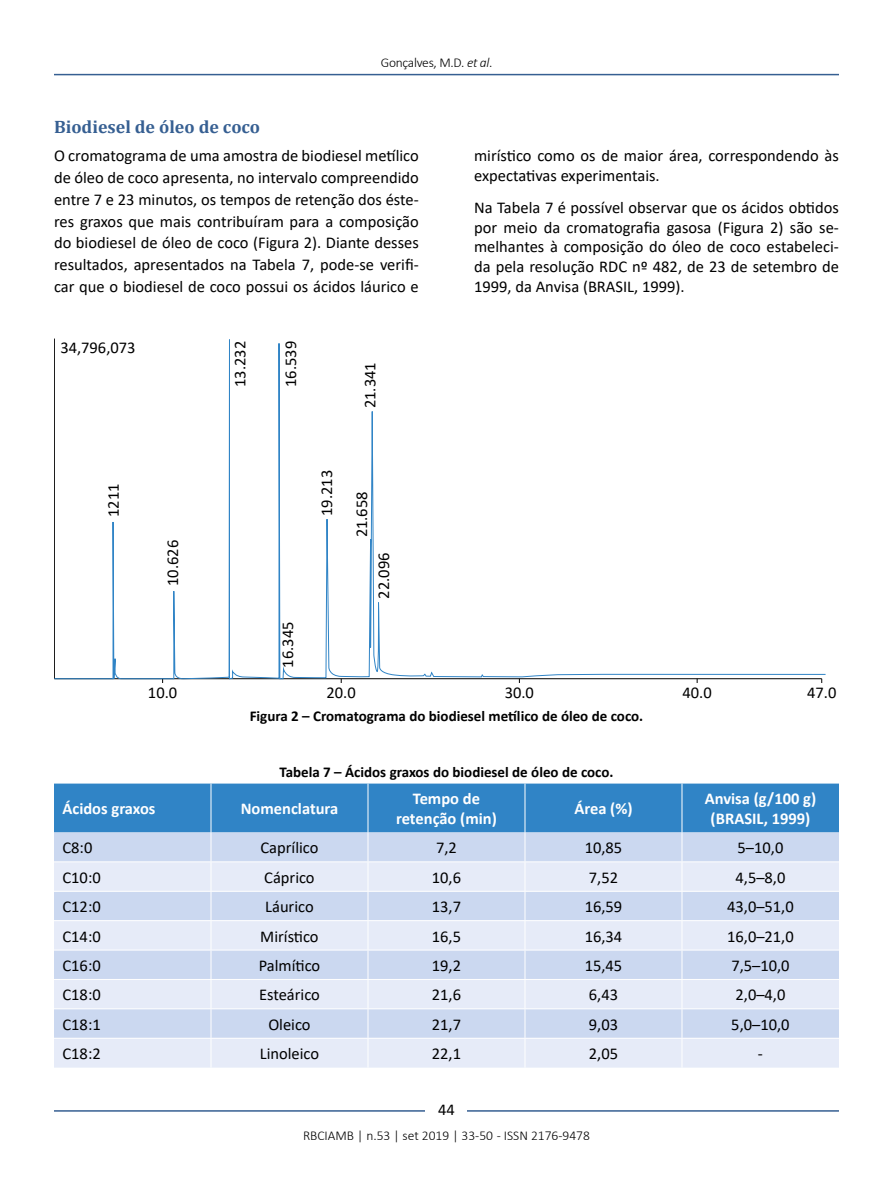
<style>
.page{position:relative;width:893px;height:1191px;background:#fff}
.page>*{position:absolute;margin:0;border:0;box-sizing:border-box;transform-origin:0 0}
.t1{font:700 18px "Cambria";color:#365f92}
.t2{font:16.5px/21.8px "Calibri";color:#000;text-align:justify}
.t3{font:700 16.5px/19.5px "Calibri";color:#fff;text-align:center}
.t4{font:700 15px "Calibri";color:#000}
.t5{font:300 13.5px "Calibri";color:#000}
.t6{font:300 13.5px "Calibri";letter-spacing:-.02em;color:#000}
.s1{font-style:italic}
</style>
<div class="page">
<hr style="left:54px;top:74px;width:785px;height:1px;background:#365f92">
<hr style="left:54px;top:1110px;width:785px;height:1px;background:#365f92">
<div style="left:426px;top:1096px;width:41px;height:26px;background:#fff"></div>
<svg style="left:54px;top:783px;width:785px;height:284px;background:#bcd2ec"></svg>
<svg style="left:54px;top:338px;width:772px;height:345px"></svg>
<p class="t6" style="left:381px;top:54px;width:113px">Gonçalves, M.D. <span class="s1">et al</span>.</p>
<p class="t1" style="left:54px;top:114px;width:208px">Biodiesel de óleo de coco</p>
<p class="t2" style="left:54px;top:144px;width:366px">O cromatograma de uma amostra de biodiesel metílico de óleo de coco apresenta, no intervalo compreendido entre 7 e 23 minutos, os tempos de retenção dos éste‑ res graxos que mais contribuíram para a composição do biodiesel de óleo de coco (Figura 2). Diante desses resultados, apresentados na Tabela 7, pode-se verifi‑ car que o biodiesel de coco possui os ácidos láurico e</p>
<p class="t2" style="left:474px;top:145px;width:366px;line-height:19.6px">mirístico como os de maior área, correspondendo às expectativas experimentais.</p>
<p class="t2" style="left:474px;top:197px;width:366px;line-height:19.6px">Na Tabela 7 é possível observar que os ácidos obtidos por meio da cromatografia gasosa (Figura 2) são se‑ melhantes à composição do óleo de coco estabeleci‑ da pela resolução RDC nº 482, de 23 de setembro de 1999, da Anvisa (BRASIL, 1999).</p>
<p class="t2" style="left:60px;top:336px;width:77px">34,796,073</p>
<p class="t2" style="left:229px;top:387px;width:47px;rotate:-90deg">13.232</p>
<p class="t2" style="left:279px;top:387px;width:47px;rotate:-90deg">16.539</p>
<p class="t2" style="left:359px;top:408px;width:47px;rotate:-90deg">21.341</p>
<p class="t2" style="left:102px;top:517px;width:35px;rotate:-90deg">1211</p>
<p class="t2" style="left:161px;top:586px;width:47px;rotate:-90deg">10.626</p>
<p class="t2" style="left:276px;top:667px;width:47px;rotate:-90deg">16.345</p>
<p class="t2" style="left:315px;top:516px;width:47px;rotate:-90deg">19.213</p>
<p class="t2" style="left:350px;top:537px;width:47px;rotate:-90deg">21.658</p>
<p class="t2" style="left:372px;top:598px;width:47px;rotate:-90deg">22.096</p>
<p class="t2" style="left:148px;top:681px;width:31px">10.0</p>
<p class="t2" style="left:327px;top:681px;width:31px">20.0</p>
<p class="t2" style="left:505px;top:681px;width:31px">30.0</p>
<p class="t2" style="left:682px;top:681px;width:31px">40.0</p>
<p class="t2" style="left:807px;top:681px;width:31px">47.0</p>
<p class="t4" style="left:250px;top:705px;width:395px">Figura 2 – Cromatograma do biodiesel metílico de óleo de coco.</p>
<p class="t4" style="left:279px;top:761px;width:336px">Tabela 7 – Ácidos graxos do biodiesel de óleo de coco.</p>
<p class="t3" style="left:63px;top:798px;width:94px">Ácidos graxos</p>
<p class="t3" style="left:241px;top:798px;width:99px">Nomenclatura</p>
<p class="t3" style="left:396px;top:789px;width:102px">Tempo de retenção (min)</p>
<p class="t3" style="left:574px;top:798px;width:60px">Área (%)</p>
<p class="t3" style="left:705px;top:789px;width:113px">Anvisa (g/100 g) (BRASIL, 1999)</p>
<p class="t2" style="left:62px;top:836px;width:31px">C8:0</p>
<p class="t2" style="left:260px;top:836px;width:60px">Caprílico</p>
<p class="t2" style="left:436px;top:836px;width:22px">7,2</p>
<p class="t2" style="left:585px;top:836px;width:39px">10,85</p>
<p class="t2" style="left:738px;top:836px;width:47px">5–10,0</p>
<p class="t2" style="left:62px;top:866px;width:40px">C10:0</p>
<p class="t2" style="left:264px;top:866px;width:52px">Cáprico</p>
<p class="t2" style="left:432px;top:866px;width:31px">10,6</p>
<p class="t2" style="left:589px;top:866px;width:31px">7,52</p>
<p class="t2" style="left:735px;top:866px;width:51px">4,5–8,0</p>
<p class="t2" style="left:62px;top:895px;width:40px">C12:0</p>
<p class="t2" style="left:265px;top:895px;width:50px">Láurico</p>
<p class="t2" style="left:432px;top:895px;width:31px">13,7</p>
<p class="t2" style="left:585px;top:895px;width:39px">16,59</p>
<p class="t2" style="left:727px;top:895px;width:68px">43,0–51,0</p>
<p class="t2" style="left:62px;top:924px;width:40px">C14:0</p>
<p class="t2" style="left:260px;top:924px;width:60px">Mirístico</p>
<p class="t2" style="left:432px;top:924px;width:31px">16,5</p>
<p class="t2" style="left:585px;top:924px;width:39px">16,34</p>
<p class="t2" style="left:727px;top:924px;width:68px">16,0–21,0</p>
<p class="t2" style="left:62px;top:954px;width:40px">C16:0</p>
<p class="t2" style="left:259px;top:954px;width:63px">Palmítico</p>
<p class="t2" style="left:432px;top:954px;width:31px">19,2</p>
<p class="t2" style="left:585px;top:954px;width:39px">15,45</p>
<p class="t2" style="left:731px;top:954px;width:60px">7,5–10,0</p>
<p class="t2" style="left:62px;top:983px;width:40px">C18:0</p>
<p class="t2" style="left:259px;top:983px;width:62px">Esteárico</p>
<p class="t2" style="left:432px;top:983px;width:31px">21,6</p>
<p class="t2" style="left:589px;top:983px;width:31px">6,43</p>
<p class="t2" style="left:735px;top:983px;width:51px">2,0–4,0</p>
<p class="t2" style="left:62px;top:1013px;width:40px">C18:1</p>
<p class="t2" style="left:268px;top:1013px;width:44px">Oleico</p>
<p class="t2" style="left:432px;top:1013px;width:31px">21,7</p>
<p class="t2" style="left:589px;top:1013px;width:31px">9,03</p>
<p class="t2" style="left:731px;top:1013px;width:60px">5,0–10,0</p>
<p class="t2" style="left:62px;top:1042px;width:40px">C18:2</p>
<p class="t2" style="left:260px;top:1042px;width:61px">Linoleico</p>
<p class="t2" style="left:432px;top:1042px;width:31px">22,1</p>
<p class="t2" style="left:589px;top:1042px;width:31px">2,05</p>
<p class="t2" style="left:758px;top:1042px;width:5px">-</p>
<p class="t2" style="left:438px;top:1098px;width:18px">44</p>
<p class="t5" style="left:303px;top:1126px;width:288px">RBCIAMB | n.53 | set 2019 | 33-50 - ISSN 2176-9478</p>
</div>
